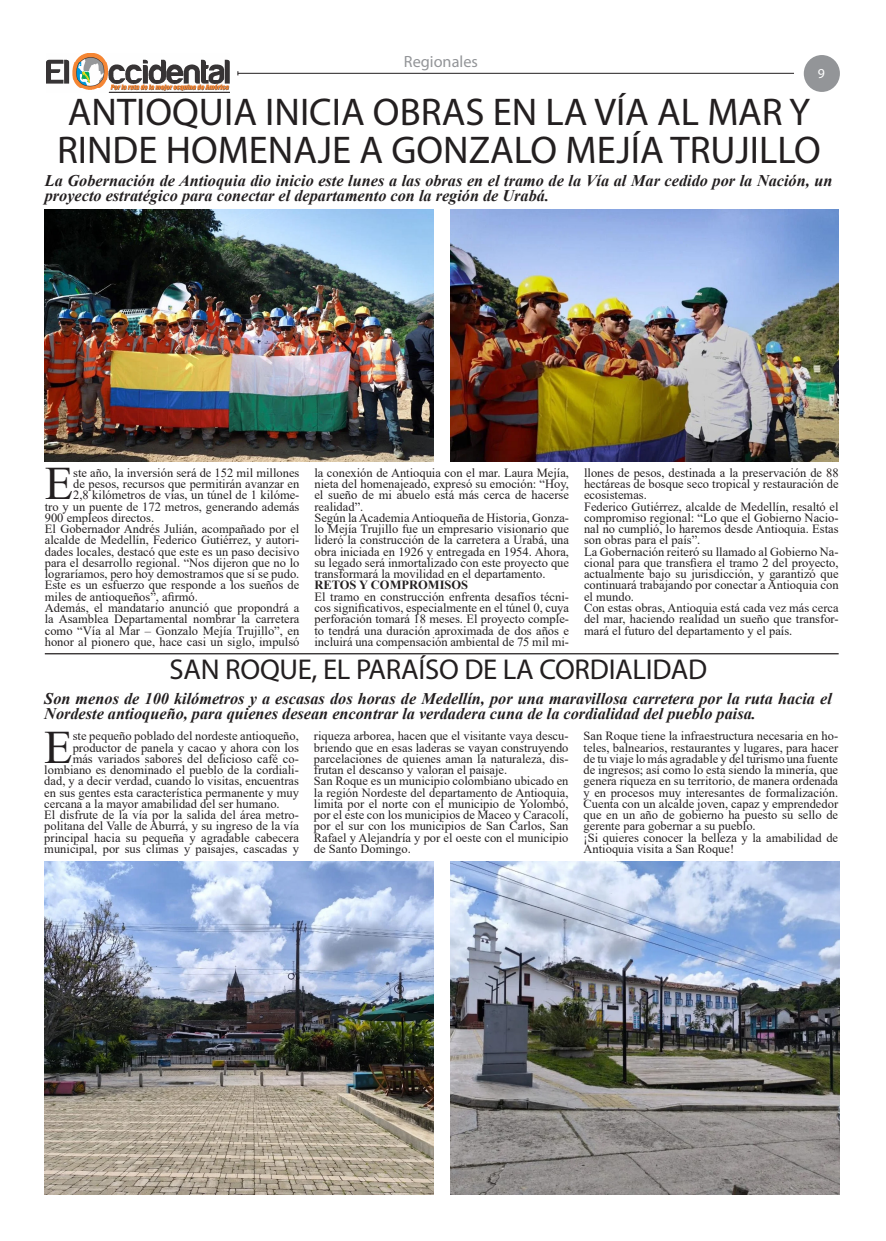
<style>
.page{position:relative;width:886px;height:1241px;background:#fff}
.page>*{position:absolute;margin:0;border:0;box-sizing:border-box;transform-origin:0 0}
.t1{font:46.5px "Times New Roman";color:#231f20}
.t2{font:38.75px/38.8px "Myriad Pro";color:#231f20}
.t3{font:28.75px "Myriad Pro";letter-spacing:-.01em;color:#231f20}
.t4{font:italic 700 16.25px/15px "Times New Roman";color:#231f20}
.t5{font:16.25px "Myriad Pro";color:#939598}
.t6{font:13.75px "Myriad Pro";color:#fff}
.t7{font:12.5px/11.2px "Times New Roman";color:#231f20}
.t8{font:700 12.5px "Times New Roman";color:#231f20}
</style>
<div class="page">
<img style="left:46px;top:54px;width:184px;height:38px">
<hr style="left:238px;top:73px;width:556px;height:1px;background:#231f20">
<div style="left:804px;top:55px;width:36px;height:37px;background:#939598;border-radius:50%"></div>
<hr style="left:45px;top:653px;width:794px;height:1px;background:#231f20">
<img style="left:44px;top:209px;width:390px;height:252px">
<img style="left:451px;top:209px;width:387px;height:252px">
<img style="left:44px;top:861px;width:390px;height:333px">
<img style="left:450px;top:861px;width:390px;height:333px">
<h3 class="t5" style="left:404px;top:51px;width:75px">Regionales</h3>
<p class="t6" style="left:818px;top:65px;width:9px">9</p>
<p class="t6" style="left:820px;top:66px;width:9px">9</p>
<h2 class="t2" style="left:57px;top:91px;width:765px">ANTIOQUIA INICIA OBRAS EN LA VÍA AL MAR Y<br>RINDE HOMENAJE A GONZALO MEJÍA TRUJILLO</h2>
<h3 class="t4" style="left:45px;top:172px;width:789px">La Gobernación de Antioquia dio inicio este lunes a las obras en el tramo de la Vía al Mar cedido por la Nación, un proyecto estratégico para conectar el departamento con la región de Urabá.</h3>
<h1 class="t1" style="left:45px;top:451px;width:30px">E</h1>
<p class="t7" style="left:73px;top:466px;width:228px">ste año, la inversión será de 152 mil millones</p>
<p class="t7" style="left:73px;top:478px;width:228px">de pesos, recursos que permitirán avanzar en</p>
<p class="t7" style="left:73px;top:489px;width:228px">2,8 kilómetros de vías, un túnel de 1 kilóme-</p>
<p class="t7" style="left:45px;top:500px;width:256px">tro y un puente de 172 metros, generando además</p>
<p class="t7" style="left:45px;top:511px;width:111px">900 empleos directos.</p>
<p class="t7" style="left:45px;top:523px;width:256px">El Gobernador Andrés Julián, acompañado por el</p>
<p class="t7" style="left:45px;top:534px;width:256px">alcalde de Medellín, Federico Gutiérrez, y autori-</p>
<p class="t7" style="left:45px;top:545px;width:256px">dades locales, destacó que este es un paso decisivo</p>
<p class="t7" style="left:45px;top:556px;width:256px">para el desarrollo regional. “Nos dijeron que no lo</p>
<p class="t7" style="left:45px;top:568px;width:256px">lograríamos, pero hoy demostramos que sí se pudo.</p>
<p class="t7" style="left:45px;top:579px;width:256px">Este es un esfuerzo que responde a los sueños de</p>
<p class="t7" style="left:45px;top:590px;width:155px">miles de antioqueños”, afirmó.</p>
<p class="t7" style="left:45px;top:601px;width:256px">Además, el mandatario anunció que propondrá a</p>
<p class="t7" style="left:45px;top:613px;width:256px">la Asamblea Departamental nombrar la carretera</p>
<p class="t7" style="left:45px;top:624px;width:256px">como “Vía al Mar – Gonzalo Mejía Trujillo”, en</p>
<p class="t7" style="left:45px;top:635px;width:256px">honor al pionero que, hace casi un siglo, impulsó</p>
<p class="t7" style="left:314px;top:466px;width:256px">la conexión de Antioquia con el mar. Laura Mejía, nieta del homenajeado, expresó su emoción: “Hoy, el sueño de mi abuelo está más cerca de hacerse realidad”.<br>Según la Academia Antioqueña de Historia, Gonza&shy;lo Mejía Trujillo fue un empresario visionario que lideró la construcción de la carretera a Urabá, una obra iniciada en 1926 y entregada en 1954. Ahora, su legado será inmortalizado con este proyecto que transformará la movilidad en el departamento.</p>
<p class="t8" style="left:314px;top:576px;width:155px">RETOS Y COMPROMISOS</p>
<p class="t7" style="left:314px;top:590px;width:256px;text-align:justify">El tramo en construcción enfrenta desafíos técni&shy;cos significativos, especialmente en el túnel 0, cuya perforación tomará 18 meses. El proyecto comple&shy;to tendrá una duración aproximada de dos años e incluirá una compensación ambiental de 75 mil mi-</p>
<p class="t7" style="left:584px;top:466px;width:256px">llones de pesos, destinada a la preservación de 88 hectáreas de bosque seco tropical y restauración de ecosistemas.<br>Federico Gutiérrez, alcalde de Medellín, resaltó el compromiso regional: “Lo que el Gobierno Nacio&shy;nal no cumplió, lo haremos desde Antioquia. Estas son obras para el país”.<br>La Gobernación reiteró su llamado al Gobierno Na&shy;cional para que transfiera el tramo 2 del proyecto, actualmente bajo su jurisdicción, y garantizó que continuará trabajando por conectar a Antioquia con el mundo.<br>Con estas obras, Antioquia está cada vez más cerca del mar, haciendo realidad un sueño que transfor&shy;mará el futuro del departamento y el país.</p>
<h3 class="t3" style="left:170px;top:651px;width:539px">SAN ROQUE, EL PARAÍSO DE LA CORDIALIDAD</h3>
<h3 class="t4" style="left:44px;top:690px;width:789px">Son menos de 100 kilómetros y a escasas dos horas de Medellín, por una maravillosa carretera por la ruta hacia el<br>Nordeste antioqueño, para quienes desean encontrar la verdadera cuna de la cordialidad del pueblo paisa.</h3>
<h1 class="t1" style="left:44px;top:714px;width:30px">E</h1>
<p class="t7" style="left:73px;top:730px;width:228px">ste pequeño poblado del nordeste antioqueño,</p>
<p class="t7" style="left:73px;top:741px;width:228px">productor de panela y cacao y ahora con los</p>
<p class="t7" style="left:73px;top:752px;width:228px">más variados sabores del delicioso café co-</p>
<p class="t7" style="left:44px;top:763px;width:256px">lombiano es denominado el pueblo de la cordiali-</p>
<p class="t7" style="left:44px;top:775px;width:256px">dad, y a decir verdad, cuando lo visitas, encuentras</p>
<p class="t7" style="left:44px;top:786px;width:256px">en sus gentes esta característica permanente y muy</p>
<p class="t7" style="left:44px;top:797px;width:237px">cercana a la mayor amabilidad del ser humano.</p>
<p class="t7" style="left:44px;top:808px;width:256px">El disfrute de la vía por la salida del área metro-</p>
<p class="t7" style="left:44px;top:820px;width:256px">politana del Valle de Aburrá, y su ingreso de la vía</p>
<p class="t7" style="left:44px;top:831px;width:256px">principal hacia su pequeña y agradable cabecera</p>
<p class="t7" style="left:44px;top:842px;width:256px">municipal, por sus climas y paisajes, cascadas y</p>
<p class="t7" style="left:314px;top:730px;width:256px">riqueza arborea, hacen que el visitante vaya descu&shy;briendo que en esas laderas se vayan construyendo parcelaciones de quienes aman la naturaleza, dis&shy;frutan el descanso y valoran el paisaje.<br>San Roque es un municipio colombiano ubicado en la región Nordeste del departamento de Antioquia, limita por el norte con el municipio de Yolombó, por el este con los municipios de Maceo y Caracolí, por el sur con los municipios de San Carlos, San Rafael y Alejandría y por el oeste con el municipio de Santo Domingo.</p>
<p class="t7" style="left:583px;top:730px;width:256px">San Roque tiene la infraestructura necesaria en ho&shy;teles, balnearios, restaurantes y lugares, para hacer de tu viaje lo más agradable y del turismo una fuente de ingresos; así como lo esta siendo la minería, que genera riqueza en su territorio, de manera ordenada y en procesos muy interesantes de formalización.<br>Cuenta con un alcalde joven, capaz y emprendedor que en un año de gobierno ha puesto su sello de gerente para gobernar a su pueblo.<br>¡Si quieres conocer la belleza y la amabilidad de Antioquia visita a San Roque!</p>
</div>
